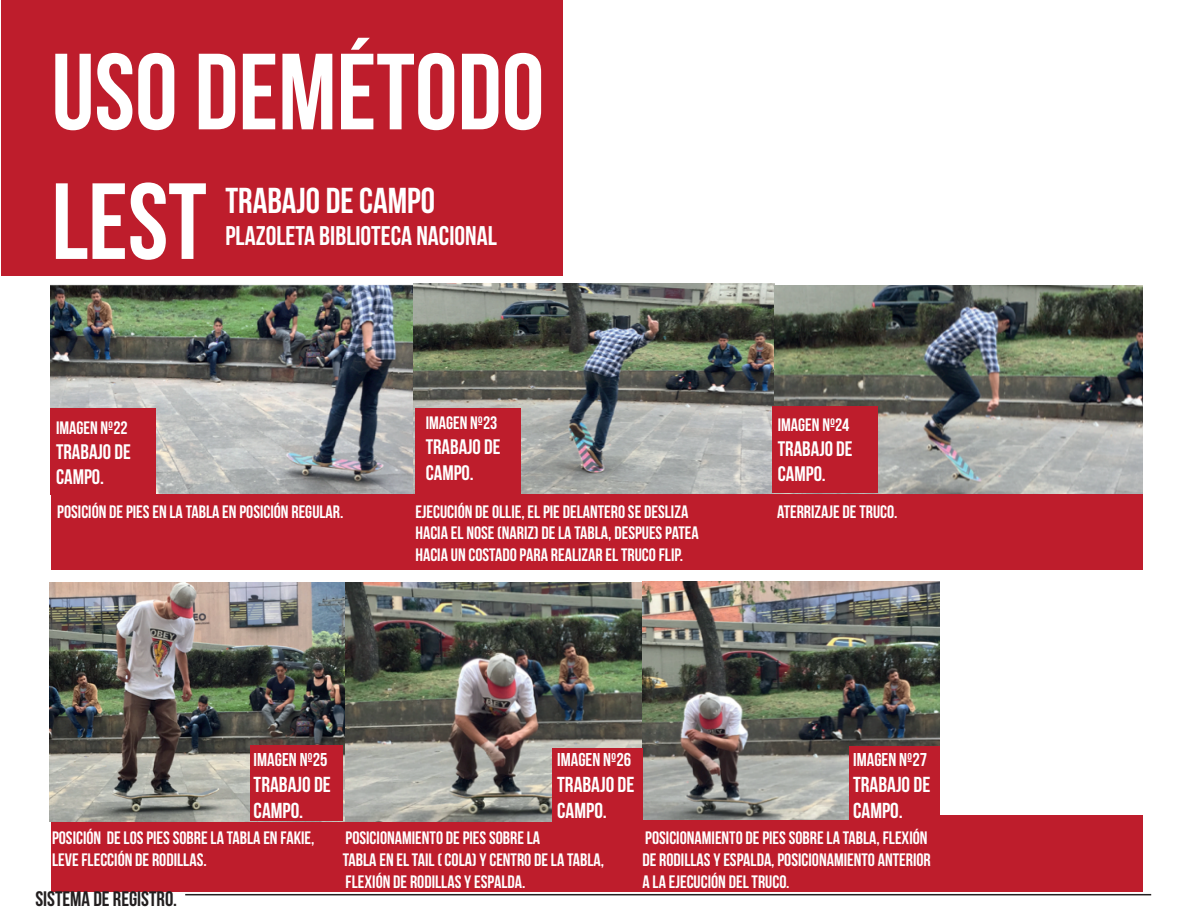
<style>
.page{position:relative;width:1188px;height:918px;background:#fff}
.page>*{position:absolute;margin:0;border:0;box-sizing:border-box;transform-origin:0 0}
.t1{font:108px/129.6px "Bebas Neue";color:#fff}
.t2{font:36px "Bebas Neue";color:#fff}
.t3{font:27px "Bebas Neue";color:#fff}
.t4{font:21.6px/26px "Bebas Neue";color:#fff}
.t5{font:21px/25.2px "Bebas Neue";color:#fff}
.t6{font:21px "Bebas Neue";color:#231f20}
.t7{font:18.6px "Bebas Neue";color:#fff}
.t8{font:18px/21.6px "Bebas Neue";color:#fff}
</style>
<div class="page">
<div style="left:51px;top:815px;width:1091px;height:77px;background:#be1d2c"></div>
<div style="left:51px;top:493px;width:1091px;height:77px;background:#be1d2c"></div>
<hr style="left:185px;top:894px;width:966px;height:1px;background:#231f20">
<div style="left:1px;top:0;width:561px;height:276px;background:#be1d2c"></div>
<img style="left:51px;top:284px;width:1091px;height:209px">
<img style="left:49px;top:582px;width:296px;height:239px">
<img style="left:345px;top:582px;width:297px;height:239px">
<img style="left:642px;top:582px;width:298px;height:237px">
<div style="left:50px;top:408px;width:106px;height:87px;background:#be1d2c"></div>
<div style="left:415px;top:408px;width:106px;height:87px;background:#be1d2c"></div>
<div style="left:772px;top:407px;width:106px;height:86px;background:#be1d2c"></div>
<div style="left:250px;top:745px;width:93px;height:76px;background:#be1d2c"></div>
<div style="left:552px;top:748px;width:90px;height:74px;background:#be1d2c"></div>
<div style="left:849px;top:747px;width:91px;height:74px;background:#be1d2c"></div>
<h1 class="t1" style="left:52px;top:26px;width:494px">USO DEMÉTODO<br>LEST</h1>
<h2 class="t2" style="left:225px;top:181px;width:211px">TRABAJO DE CAMPO</h2>
<h3 class="t3" style="left:225px;top:221px;width:273px">PLAZOLETA BIBLIOTECA NACIONAL</h3>
<p class="t8" style="left:56px;top:416px;width:73px">IMAGEN Nº22</p>
<p class="t5" style="left:56px;top:439px;width:76px">TRABAJO DE<br>CAMPO.</p>
<p class="t8" style="left:426px;top:412px;width:73px">IMAGEN Nº23</p>
<p class="t5" style="left:426px;top:434px;width:76px">TRABAJO DE<br>CAMPO.</p>
<p class="t8" style="left:778px;top:413px;width:73px">IMAGEN Nº24</p>
<p class="t5" style="left:778px;top:436px;width:76px">TRABAJO DE<br>CAMPO.</p>
<p class="t8" style="left:57px;top:500px;width:288px">POSICIÓN DE PIES EN LA TABLA EN POSICIÓN REGULAR.</p>
<p class="t8" style="left:415px;top:500px;width:285px">EJECUCIÓN DE OLLIE, EL PIE DELANTERO SE DESLIZA<br>HACIA EL NOSE (NARIZ) DE LA TABLA, DESPUES PATEA<br>HACIA UN COSTADO PARA REALIZAR EL TRUCO FLIP.</p>
<p class="t8" style="left:777px;top:500px;width:122px">ATERRIZAJE DE TRUCO.</p>
<p class="t7" style="left:254px;top:749px;width:75px">IMAGEN Nº25</p>
<p class="t4" style="left:254px;top:771px;width:79px">TRABAJO DE<br>CAMPO.</p>
<p class="t7" style="left:557px;top:749px;width:75px">IMAGEN Nº26</p>
<p class="t4" style="left:557px;top:771px;width:79px">TRABAJO DE<br>CAMPO.</p>
<p class="t7" style="left:853px;top:749px;width:75px">IMAGEN Nº27</p>
<p class="t4" style="left:853px;top:771px;width:79px">TRABAJO DE<br>CAMPO.</p>
<p class="t8" style="left:52px;top:827px;width:264px">POSICIÓN DE LOS PIES SOBRE LA TABLA EN FAKIE,<br>LEVE FLECCIÓN DE RODILLAS.</p>
<p class="t8" style="left:343px;top:827px;width:263px">POSICIONAMIENTO DE PIES SOBRE LA<br>TABLA EN EL TAIL ( COLA) Y CENTRO DE LA TABLA,<br>FLEXIÓN DE RODILLAS Y ESPALDA.</p>
<p class="t8" style="left:642px;top:827px;width:290px">POSICIONAMIENTO DE PIES SOBRE LA TABLA, FLEXIÓN<br>DE RODILLAS Y ESPALDA, POSICIONAMIENTO ANTERIOR<br>A LA EJECUCIÓN DEL TRUCO.</p>
<p class="t6" style="left:35px;top:887px;width:143px">SISTEMA DE REGISTRO.</p>
</div>
